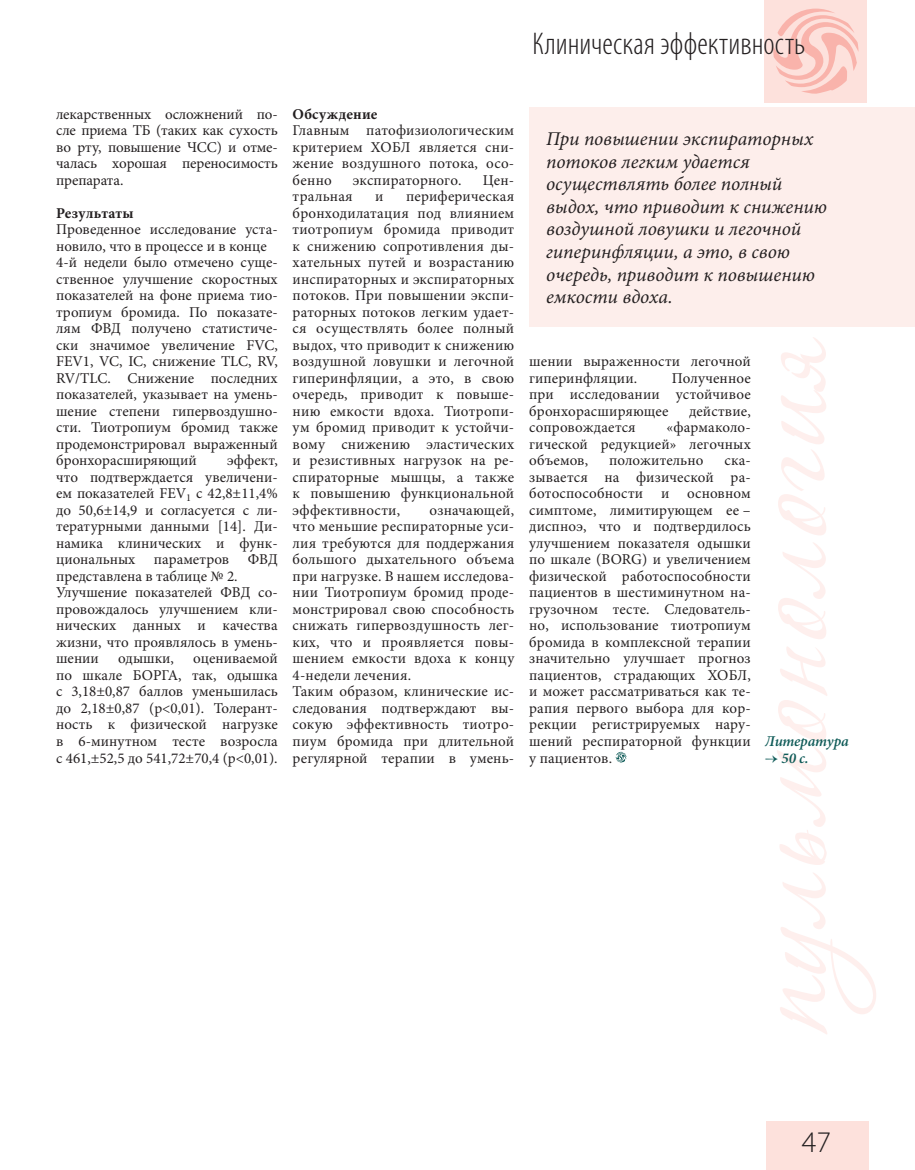
<style>
.page{position:relative;width:915px;height:1170px;background:#fff}
.page>*{position:absolute;margin:0;border:0;box-sizing:border-box;transform-origin:0 0}
.t1{font:300 condensed 31.5px "Myriad Pro";letter-spacing:.01em;color:#231f20}
.t2{font:300 30px "Myriad Pro";color:#231f20}
.t3{font:italic 19.5px/22.5px "Minion Pro";letter-spacing:-.005em;color:#231f20}
.t4{font:15px/16.5px "Minion Pro";letter-spacing:.005em;color:#231f20;text-align:justify}
.t5{font:700 15px "Minion Pro";letter-spacing:.02em;color:#231f20}
.t6{font:italic 600 15px "Minion Pro";letter-spacing:-.01em;color:#0f5b58}
</style>
<div class="page">
<div style="left:529px;top:107px;width:385px;height:219px;background:#fdeeeb"></div>
<div style="left:764px;top:0;width:102px;height:102px;background:#fde1dc"></div>
<div style="left:765px;top:1121px;width:102px;height:48px;background:#fde1dc"></div>
<svg style="left:777px;top:337px;width:98px;height:697px"></svg>
<svg style="left:773px;top:9px;width:85px;height:85px"></svg>
<svg style="left:615px;top:751px;width:11px;height:11px"></svg>
<h1 class="t1" style="left:532px;top:24px;width:274px">Клиническая эффективность</h1>
<p class="t4" style="left:56px;top:106px;width:223px">лекарственных осложнений по&shy;сле приема ТБ (таких как сухость во рту, повышение ЧСС) и отме&shy;чалась хорошая переносимость препарата.</p>
<p class="t5" style="left:56px;top:202px;width:79px">Результаты</p>
<p class="t4" style="left:56px;top:221px;width:223px;text-align:left">Проведенное исследование уста&shy;новило, что в процессе и в конце<br>4-й недели было отмечено суще&shy;ственное улучшение скоростных показателей на фоне приема тио&shy;тропиум бромида. По показате&shy;лям ФВД получено статистиче&shy;ски значимое увеличение FVC,<br>FEV1, VC, IC, снижение TLC, RV,<br>RV/TLC. Снижение последних показателей, указывает на умень&shy;шение степени гипервоздушно&shy;сти. Тиотропиум бромид также продемонстрировал выраженный бронхорасширяющий</p>
<p class="t4" style="left:56px;top:452px;width:223px;text-align:left;text-indent:171px">эффект, что подтверждается увеличени&shy;ем показателей FEV<sub>1</sub> с 42,8±11,4% до 50,6±14,9 и согласуется с ли&shy;тературными данными [14]. Ди&shy;намика клинических и функ&shy;циональных параметров ФВД представлена в таблице № 2.<br>Улучшение показателей ФВД со&shy;провождалось улучшением кли&shy;нических данных и качества жизни, что проявлялось в умень&shy;шении</p>
<p class="t4" style="left:56px;top:650px;width:223px;text-indent:137px">оцениваемой по шкале БОРГА, так, одышка с 3,18±0,87 баллов уменьшилась до 2,18±0,87 (р&lt;0,01). Толерант&shy;ность к физической нагрузке в 6-минутном тесте возросла с 461,±52,5 до 541,72±70,4 (р&lt;0,01).</p>
<p class="t4" style="left:118px;top:650px;width:57px">одышки,</p>
<p class="t5" style="left:292px;top:103px;width:86px">Обсуждение</p>
<p class="t4" style="left:292px;top:122px;width:223px">Главным патофизиологическим критерием ХОБЛ является сни&shy;жение воздушного потока, осо&shy;бенно</p>
<p class="t4" style="left:353px;top:172px;width:110px">экспираторного.</p>
<p class="t4" style="left:482px;top:172px;width:33px">Цен-</p>
<p class="t4" style="left:292px;top:188px;width:223px;text-indent:113px">периферическая бронходилатация под влиянием тиотропиум бромида приводит к снижению сопротивления ды&shy;хательных путей и возрастанию инспираторных и экспираторных потоков. При повышении экспи&shy;раторных потоков легким удает&shy;ся осуществлять более полный выдох, что приводит к снижению воздушной ловушки и легочной гиперинфляции, а это, в свою очередь, приводит к повыше&shy;нию емкости вдоха. Тиотропи&shy;ум бромид приводит к устойчи&shy;вому снижению эластических и резистивных нагрузок на ре&shy;спираторные мышцы, а также к повышению функциональной эффективности,</p>
<p class="t4" style="left:292px;top:188px;width:62px">тральная</p>
<p class="t4" style="left:375px;top:188px;width:10px">и</p>
<p class="t4" style="left:292px;top:502px;width:223px;text-align:left;text-indent:137px">означающей, что меньшие респираторные уси&shy;лия требуются для поддержания большого дыхательного объема при нагрузке. В нашем исследова&shy;нии Тиотропиум бромид проде&shy;монстрировал свою способность снижать гипервоздушность лег&shy;ких, что и проявляется повы&shy;шением емкости вдоха к концу<br>4-недели лечения.<br>Таким образом, клинические ис&shy;следования подтверждают вы&shy;сокую эффективность тиотро&shy;пиум бромида при длительной регулярной терапии в умень-</p>
<h3 class="t3" style="left:546px;top:128px;width:282px">При повышении экспираторных потоков легким удается осуществлять более полный выдох, что приводит к снижению воздушной ловушки и легочной гиперинфляции, а это, в свою очередь, приводит к повышению емкости вдоха.</h3>
<p class="t4" style="left:529px;top:353px;width:223px">шении выраженности легочной гиперинфляции.</p>
<p class="t4" style="left:529px;top:370px;width:223px;text-indent:143px">Полученное при исследовании устойчивое бронхорасширяющее</p>
<p class="t4" style="left:688px;top:403px;width:63px">действие,</p>
<p class="t4" style="left:529px;top:419px;width:223px;text-indent:137px">«фармаколо&shy;гической редукцией» легочных объемов,</p>
<p class="t4" style="left:529px;top:419px;width:108px">сопровождается</p>
<p class="t4" style="left:529px;top:452px;width:223px;text-indent:195px">ска&shy;зывается на физической ра&shy;ботоспособности и основном симптоме, лимитирующем ее – диспноэ, что и подтвердилось улучшением показателя одышки по шкале (BORG) и увеличением физической работоспособности пациентов в шестиминутном на&shy;грузочном тесте. Следователь&shy;но, использование тиотропиум бромида в комплексной терапии значительно улучшает прогноз пациентов, страдающих ХОБЛ, и может рассматриваться как те&shy;рапия первого выбора для кор&shy;рекции регистрируемых нару&shy;шений респираторной функции у пациентов.</p>
<p class="t4" style="left:609px;top:452px;width:96px">положительно</p>
<p class="t6" style="left:765px;top:730px;width:85px">Литература</p>
<p class="t6" style="left:765px;top:747px;width:45px">→ 50 с.</p>
<h2 class="t2" style="left:801px;top:1123px;width:31px">47</h2>
</div>
